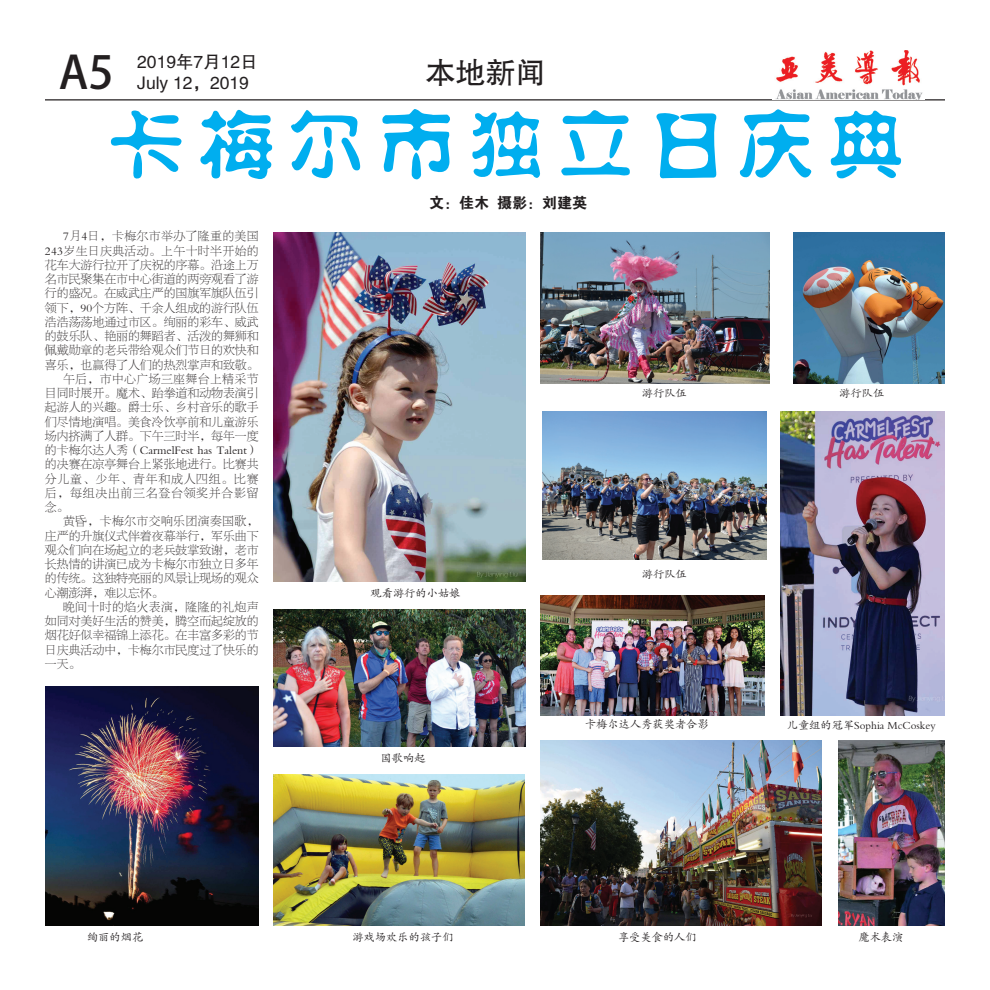
<style>
.page{position:relative;width:990px;height:990px;background:#fff}
.page>*{position:absolute;margin:0;border:0;box-sizing:border-box;transform-origin:0 0}
.t1{font:75px "FZSZJW GB1 0";letter-spacing:.2em;color:#00aeef}
.t2{font:45px "Adobe Heiti Std";color:#231f20}
.t3{font:30px "FZHTJW GB1 0";color:#231f20}
.t4{font:17.5px/21px "FZHTFW GB1 0";color:#231f20}
.t5{font:15px "FZDHTJW GB1 0";color:#231f20}
.t6{font:11.88px "FZBSJW GB1 0";color:#231f20}
.t7{font:11.88px "FZBSJW GB1 0";letter-spacing:.03em;color:#231f20}
.t8{font:11.88px "FZBSJW GB1 0";letter-spacing:.06em;color:#231f20}
.t9{font:11.25px "FZKTJW GB1 0";color:#231f20}
</style>
<div class="page">
<hr style="left:45px;top:99px;width:900px;height:1px;background:#231f20">
<img style="left:775px;top:50px;width:148px;height:49px">
<img style="left:274px;top:233px;width:251px;height:349px">
<img style="left:793px;top:233px;width:152px;height:151px">
<img style="left:540px;top:233px;width:229px;height:151px">
<img style="left:540px;top:740px;width:282px;height:185px">
<img style="left:543px;top:411px;width:224px;height:148px">
<img style="left:781px;top:411px;width:164px;height:304px">
<img style="left:274px;top:774px;width:251px;height:152px">
<img style="left:45px;top:687px;width:214px;height:238px">
<img style="left:274px;top:609px;width:251px;height:138px">
<img style="left:540px;top:596px;width:225px;height:119px">
<img style="left:838px;top:740px;width:107px;height:186px">
<h2 class="t2" style="left:59px;top:46px;width:57px">A5</h2>
<h3 class="t4" style="left:137px;top:52px;width:122px">2019年7月12日<br>July 12，2019</h3>
<h3 class="t3" style="left:426px;top:56px;width:121px">本地新闻</h3>
<h1 class="t1" style="left:108px;top:102px;width:796px">卡梅尔市独立日庆典</h1>
<p class="t5" style="left:429px;top:194px;width:160px">文：佳木 摄影：刘建英</p>
<p class="t7" style="left:63px;top:230px;width:197px">7月4日，卡梅尔市举办了隆重的美国</p>
<p class="t7" style="left:45px;top:244px;width:215px">243岁生日庆典活动。上午十时半开始的</p>
<p class="t6" style="left:45px;top:259px;width:215px">花车大游行拉开了庆祝的序幕。沿途上万</p>
<p class="t6" style="left:45px;top:273px;width:215px">名市民聚集在市中心街道的两旁观看了游</p>
<p class="t6" style="left:45px;top:287px;width:215px">行的盛况。在威武庄严的国旗军旗队伍引</p>
<p class="t6" style="left:45px;top:301px;width:215px">领下，90个方阵、千余人组成的游行队伍</p>
<p class="t6" style="left:45px;top:316px;width:215px">浩浩荡荡地通过市区。绚丽的彩车、威武</p>
<p class="t6" style="left:45px;top:330px;width:215px">的鼓乐队、艳丽的舞蹈者、活泼的舞狮和</p>
<p class="t6" style="left:45px;top:344px;width:215px">佩戴勋章的老兵带给观众们节日的欢快和</p>
<p class="t6" style="left:45px;top:358px;width:215px">喜乐，也赢得了人们的热烈掌声和致敬。</p>
<p class="t7" style="left:63px;top:373px;width:197px">午后，市中心广场三座舞台上精采节</p>
<p class="t6" style="left:45px;top:387px;width:215px">目同时展开。魔术、跆拳道和动物表演引</p>
<p class="t6" style="left:45px;top:401px;width:215px">起游人的兴趣。爵士乐、乡村音乐的歌手</p>
<p class="t6" style="left:45px;top:415px;width:215px">们尽情地演唱。美食冷饮亭前和儿童游乐</p>
<p class="t6" style="left:45px;top:430px;width:215px">场内挤满了人群。下午三时半，每年一度</p>
<p class="t6" style="left:45px;top:444px;width:215px">的卡梅尔达人秀（CarmelFest has Talent）</p>
<p class="t6" style="left:45px;top:458px;width:215px">的决赛在凉亭舞台上紧张地进行。比赛共</p>
<p class="t8" style="left:45px;top:472px;width:215px">分儿童、少年、青年和成人四组。比赛</p>
<p class="t8" style="left:45px;top:487px;width:215px">后，每组决出前三名登台领奖并合影留</p>
<p class="t6" style="left:45px;top:501px;width:25px">念。</p>
<p class="t7" style="left:63px;top:515px;width:197px">黄昏，卡梅尔市交响乐团演奏国歌，</p>
<p class="t6" style="left:45px;top:529px;width:215px">庄严的升旗仪式伴着夜幕举行，军乐曲下</p>
<p class="t6" style="left:45px;top:544px;width:215px">观众们向在场起立的老兵鼓掌致谢，老市</p>
<p class="t6" style="left:45px;top:558px;width:215px">长热情的讲演已成为卡梅尔市独立日多年</p>
<p class="t6" style="left:45px;top:572px;width:215px">的传统。这独特亮丽的风景让现场的观众</p>
<p class="t6" style="left:45px;top:586px;width:120px">心潮澎湃，难以忘怀。</p>
<p class="t7" style="left:63px;top:601px;width:197px">晚间十时的焰火表演，隆隆的礼炮声</p>
<p class="t6" style="left:45px;top:615px;width:215px">如同对美好生活的赞美，腾空而起绽放的</p>
<p class="t6" style="left:45px;top:629px;width:215px">烟花好似幸福锦上添花。在丰富多彩的节</p>
<p class="t6" style="left:45px;top:643px;width:215px">日庆典活动中，卡梅尔市民度过了快乐的</p>
<p class="t6" style="left:45px;top:658px;width:37px">一天。</p>
<p class="t9" style="left:839px;top:387px;width:46px">游行队伍</p>
<p class="t9" style="left:642px;top:387px;width:46px">游行队伍</p>
<p class="t9" style="left:642px;top:568px;width:46px">游行队伍</p>
<p class="t9" style="left:370px;top:588px;width:91px">观看游行的小姑娘</p>
<p class="t9" style="left:381px;top:752px;width:46px">国歌响起</p>
<p class="t9" style="left:585px;top:719px;width:125px">卡梅尔达人秀获奖者合影</p>
<p class="t9" style="left:87px;top:931px;width:58px">绚丽的烟花</p>
<p class="t9" style="left:353px;top:931px;width:103px">游戏场欢乐的孩子们</p>
<p class="t9" style="left:618px;top:931px;width:80px">享受美食的人们</p>
<p class="t9" style="left:787px;top:719px;width:150px">儿童组的冠军Sophia McCoskey</p>
<p class="t9" style="left:858px;top:931px;width:46px">魔术表演</p>
</div>
